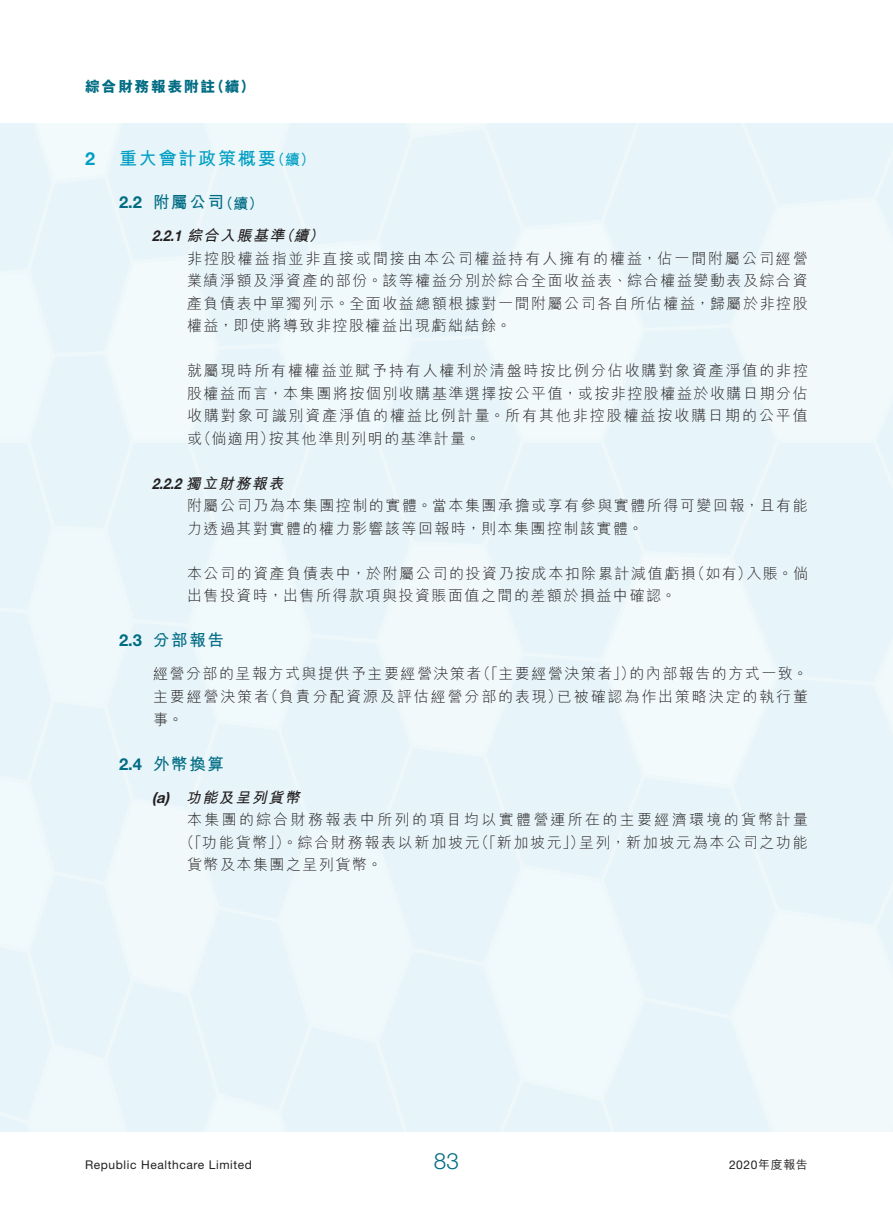
<style>
.page{position:relative;width:893px;height:1212px;background:#fff}
.page>*{position:absolute;margin:0;border:0;box-sizing:border-box;transform-origin:0 0}
.t1{font:300 22.5px "Helvetica Neue LT Std";color:#006c84}
.t2{font:700 18px "M Hei HK";letter-spacing:.1em;color:#009fc3}
.t3{font:700 18px "Helvetica Neue LT Std";color:#009fc3}
.t4{font:700 16.5px "M Hei HK";letter-spacing:.1em;color:#006c84}
.t5{font:300 15px/22.5px "M Hei HK";letter-spacing:.1em;color:#231f20}
.t6{font:300 15px "M Hei HK";letter-spacing:.155em;color:#231f20}
.t7{font:800 15px "M Hei HK";letter-spacing:.1em;color:#006c84}
.t8{font:italic 700 15px "M Hei HK";color:#231f20}
.t9{font:12px "Helvetica Neue LT Std";letter-spacing:.05em;color:#231f20}
.s1{font-size:15px}
.s2{font-family:"Helvetica Neue LT Std"}
.s3{font-family:"Helvetica Neue LT Std";font-weight:700;font-style:italic}
.s4{font-weight:700;font-style:italic}
.s5{font-family:"M Hei HK";font-weight:500}
</style>
<div class="page">
<div style="left:0;top:123px;width:893px;height:1008px;background:#e7f4f9"></div>
<p class="t7" style="left:85px;top:79px;width:171px">綜合財務報表附註（續）</p>
<p class="t3" style="left:85px;top:147px;width:12px">2</p>
<p class="t2" style="left:119px;top:145px;width:197px">重大會計政策概要<span class="s1">（續）</span></p>
<p class="t4" style="left:119px;top:190px;width:146px"><span class="s2">2.2</span> 附屬公司<span class="s1">（續）</span></p>
<p class="t5" style="left:187px;top:224px;width:622px;text-indent:-35px"><span class="s3">2.2.1</span> <span class="s4">綜合入賬基準（續）<br></span>非控股權益指並非直接或間接由本公司權益持有人擁有的權益，佔一間附屬公司經營業績淨額及淨資產的部份。該等權益分別於綜合全面收益表、綜合權益變動表及綜合資產負債表中單獨列示。全面收益總額根據對一間附屬公司各自所佔權益，歸屬於非控股權益，即使將導致非控股權益出現虧絀結餘。</p>
<p class="t5" style="left:187px;top:359px;width:622px;text-align:justify">就屬現時所有權權益並賦予持有人權利於清盤時按比例分佔收購對象資產淨值的非控股權益而言，本集團將按個別收購基準選擇按公平值，或按非控股權益於收購日期分佔收購對象可識別資產淨值的權益比例計量。所有其他非控股權益按收購日期的公平值或（倘適用）按其他準則列明的基準計量。</p>
<p class="t5" style="left:187px;top:472px;width:622px;text-indent:-35px"><span class="s3">2.2.2</span> <span class="s4">獨立財務報表<br></span>附屬公司乃為本集團控制的實體。當本集團承擔或享有參與實體所得可變回報，且有能力透過其對實體的權力影響該等回報時，則本集團控制該實體。</p>
<p class="t5" style="left:187px;top:562px;width:622px">本公司的資產負債表中，於附屬公司的投資乃按成本扣除累計減值虧損（如有）入賬。倘出售投資時，出售所得款項與投資賬面值之間的差額於損益中確認。</p>
<p class="t4" style="left:119px;top:628px;width:106px"><span class="s2">2.3</span> 分部報告</p>
<p class="t5" style="left:153px;top:662px;width:656px;text-align:justify">經營分部的呈報方式與提供予主要經營決策者（「主要經營決策者」）的內部報告的方式一致。主要經營決策者（負責分配資源及評估經營分部的表現）已被確認為作出策略決定的執行董事。</p>
<p class="t4" style="left:119px;top:751px;width:106px"><span class="s2">2.4</span> 外幣換算</p>
<p class="t8" style="left:152px;top:786px;width:154px"><span class="s2">(a)</span> 功能及呈列貨幣</p>
<p class="t6" style="left:187px;top:812px;width:622px">本集團的綜合財務報表中所列的項目均以實體營運所在的主要經濟環境的貨幣計量</p>
<p class="t5" style="left:180px;top:830px;width:630px">（「功能貨幣」）。綜合財務報表以新加坡元（「新加坡元」）呈列，新加坡元為本公司之功能</p>
<p class="t5" style="left:187px;top:853px;width:196px">貨幣及本集團之呈列貨幣。</p>
<p class="t9" style="left:85px;top:1158px;width:168px">Republic Healthcare Limited</p>
<h1 class="t1" style="left:434px;top:1148px;width:27px">83</h1>
<p class="t9" style="left:729px;top:1158px;width:80px">2020<span class="s5">年度報告</span></p>
</div>
